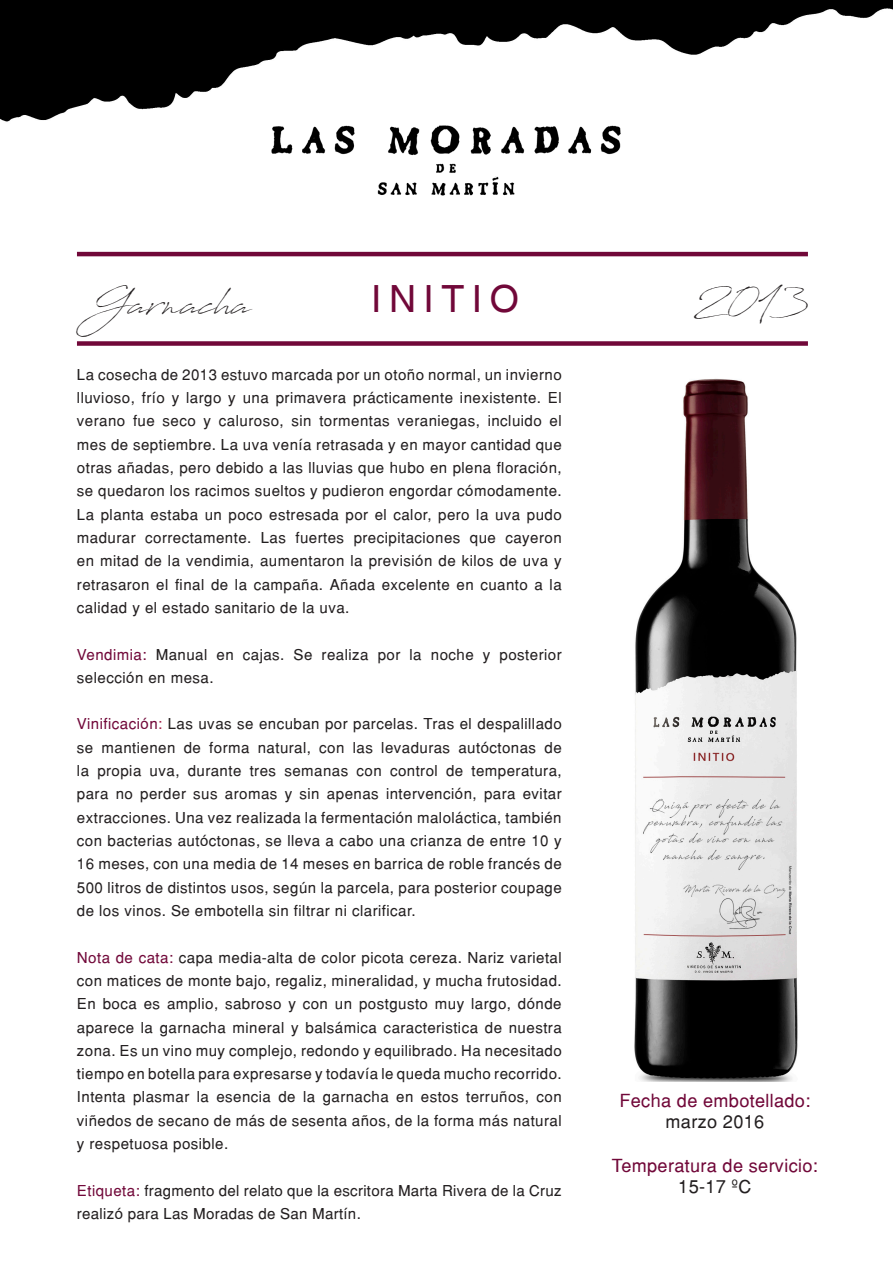
<style>
.page{position:relative;width:893px;height:1263px;background:#fff}
.page>*{position:absolute;margin:0;border:0;box-sizing:border-box;transform-origin:0 0}
.t1{font:42px "Antro Vectra";color:#231f20}
.t2{font:37.5px "Helvetica";letter-spacing:.2em;color:#710839}
.t3{font:18px "Helvetica";letter-spacing:.02em;color:#710839}
.t4{font:18px "Helvetica";letter-spacing:.02em;color:#231f20}
.t5{font:15px/23.2px "Helvetica";letter-spacing:.03em;color:#231f20;text-align:justify}
.s1{color:#710839}
.s2{color:#a3224b}
</style>
<div class="page">
<hr style="left:77px;top:252px;width:731px;height:4px;background:#710839">
<div style="left:77px;top:341px;width:731px;height:5px;background:#710839"></div>
<img style="left:634px;top:378px;width:164px;height:703px">
<img style="left:0;top:0;width:893px;height:122px">
<img style="left:271px;top:125px;width:350px;height:71px">
<p class="t1" style="left:86px;top:273px;width:166px">Garnacha</p>
<p class="t1" style="left:695px;top:273px;width:112px">2013</p>
<p class="t2" style="left:371px;top:277px;width:149px">INITIO</p>
<p class="t5" style="left:77px;top:363px;width:486px">La cosecha de 2013 estuvo marcada por un otoño normal, un invierno lluvioso, frío y largo y una primavera prácticamente inexistente. El verano fue seco y caluroso, sin tormentas veraniegas, incluido el mes de septiembre. La uva venía retrasada y en mayor cantidad que otras añadas, pero debido a las lluvias que hubo en plena floración, se quedaron los racimos sueltos y pudieron engordar cómodamente.<br>La planta estaba un poco estresada por el calor, pero la uva pudo madurar correctamente. Las fuertes precipitaciones que cayeron en mitad de la vendimia, aumentaron la previsión de kilos de uva y retrasaron el final de la campaña. Añada excelente en cuanto a la calidad y el estado sanitario de la uva.</p>
<p class="t5" style="left:77px;top:642px;width:486px"><span class="s1">Vendimia:</span> Manual en cajas. Se realiza por la noche y posterior selección en mesa.</p>
<p class="t5" style="left:77px;top:712px;width:486px"><span class="s1">Vinificación</span><span class="s2">:</span> Las uvas se encuban por parcelas. Tras el despalillado se mantienen de forma natural, con las levaduras autóctonas de la propia uva, durante tres semanas con control de temperatura, para no perder sus aromas y sin apenas intervención, para evitar extracciones. Una vez realizada la fermentación maloláctica, también con bacterias autóctonas, se lleva a cabo una crianza de entre 10 y 16 meses, con una media de 14 meses en barrica de roble francés de 500 litros de distintos usos, según la parcela, para posterior coupage de los vinos. Se embotella sin filtrar ni clarificar.</p>
<p class="t5" style="left:77px;top:945px;width:486px"><span class="s1">Nota de cata:</span> capa media-alta de color picota cereza. Nariz varietal con matices de monte bajo, regaliz, mineralidad, y mucha frutosidad.<br>En boca es amplio, sabroso y con un postgusto muy largo, dónde aparece la garnacha mineral y balsámica caracteristica de nuestra zona. Es un vino muy complejo, redondo y equilibrado. Ha necesitado tiempo en botella para expresarse y todavía le queda mucho recorrido.<br>Intenta plasmar la esencia de la garnacha en estos terruños, con viñedos de secano de más de sesenta años, de la forma más natural y respetuosa posible.</p>
<p class="t5" style="left:77px;top:1178px;width:486px"><span class="s1">Etiqueta:</span> fragmento del relato que la escritora Marta Rivera de la Cruz realizó para Las Moradas de San Martín.</p>
<p class="t3" style="left:619px;top:1089px;width:192px">Fecha de embotellado:</p>
<p class="t4" style="left:666px;top:1111px;width:100px">marzo 2016</p>
<p class="t3" style="left:612px;top:1154px;width:207px">Temperatura de servicio:</p>
<p class="t4" style="left:678px;top:1176px;width:75px">15-17 ºC</p>
</div>
